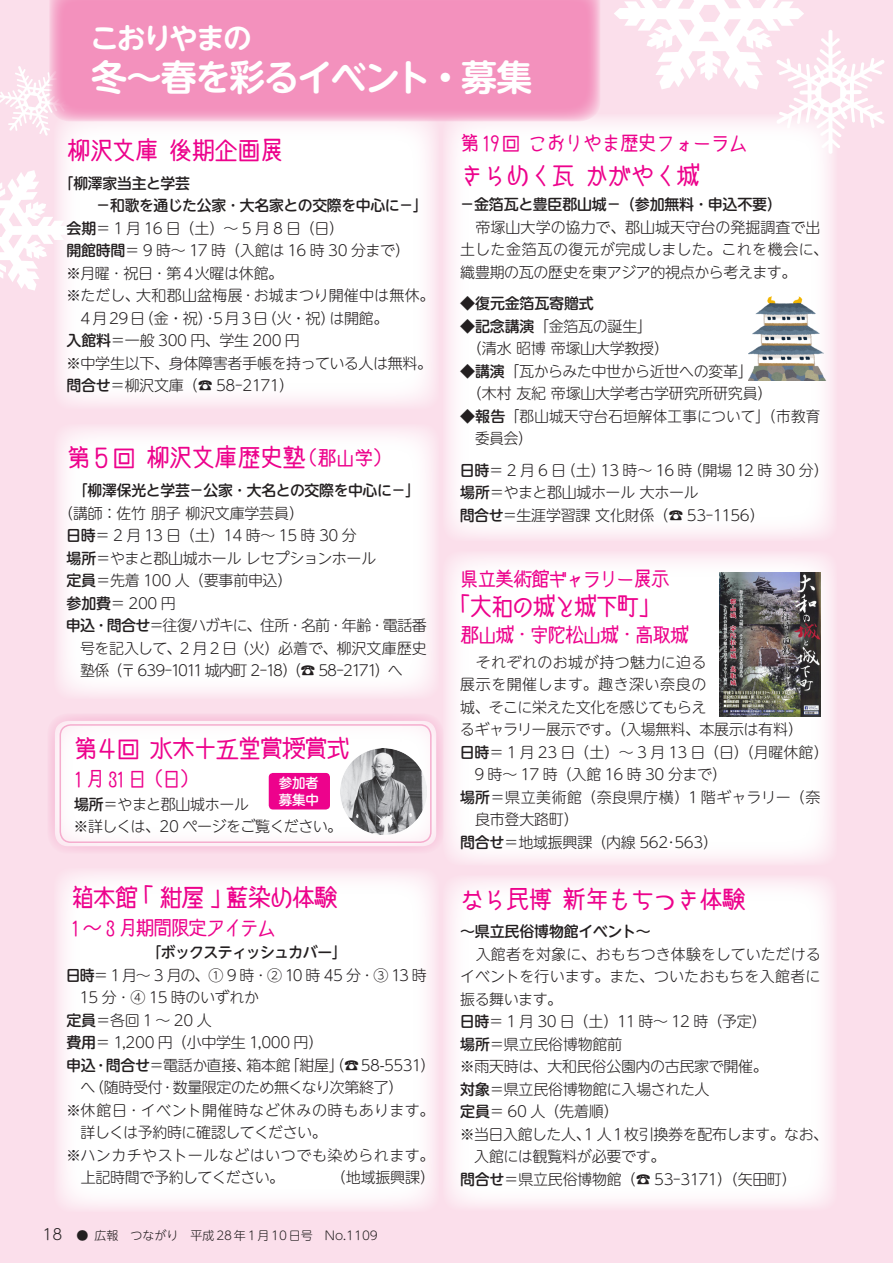
<style>
.page{position:relative;width:893px;height:1263px;background:#fbdfeb}
.page>*{position:absolute;margin:0;border:0;box-sizing:border-box;transform-origin:0 0}
.t1{font:700 36px "UD Shin M Go Pr 6 De";letter-spacing:-.055em;color:#fff}
.t2{font:700 28.8px "UD Shin M Go Pr 6 De";letter-spacing:-.07em;color:#fff}
.見出し{font:24px "cinecaption";letter-spacing:-.05em;color:#ed028c}
.標準{font:24px "cinecaption";letter-spacing:-.08em;color:#ed028c}
.標準-2{font:24px "cinecaption";letter-spacing:-.08em;color:#ed028c;scale:.96 1}
.標準-3{font:19.2px "cinecaption";letter-spacing:-.08em;color:#ed028c}
.標準-4{font:19.2px "cinecaption";letter-spacing:-.05em;color:#ed028c}
.標準-5{font:300 15px/22.5px "UD Shin M Go Pr 6";letter-spacing:-.02em;color:#231f20}
.標準-6{font:300 15px/22.5px "UD Shin M Go Pr 6";letter-spacing:.015em;color:#231f20}
.標準-7{font:500 15px "UD Shin M Go Pr 6";letter-spacing:-.02em;color:#231f20}
.標準-8{font:300 15px/22.5px "UD Shin M Go Pr 6";color:#231f20}
.標準-9{font:300 15px/22.5px "UD Shin M Go Pr 6";letter-spacing:.025em;color:#231f20}
.標準-10{font:300 15px/22.5px "UD Shin M Go Pr 6";letter-spacing:.02em;color:#231f20}
.標準-11{font:300 15px "UD Shin M Go Pr 6";letter-spacing:-.04em;color:#231f20}
.標準-12{font:500 15px "UD Shin M Go Pr 6";letter-spacing:-.04em;color:#231f20}
.t3{font:500 13.5px "UD Shin M Go Pr 6";letter-spacing:-.015em;color:#fff}
.t4{font:300 12px "UD Shin M Go Pr 6";color:#231f20}
.s1{font-weight:500}
.s2{font-size:19.2px}
.s3{font-size:15px}
</style>
<div class="page">
<svg style="left:0;top:170px;width:54px;height:121px"></svg>
<svg style="left:614px;top:0;width:271px;height:148px"></svg>
<svg style="left:0;top:66px;width:50px;height:70px"></svg>
<div style="left:54px;top:867px;width:386px;height:345px;background:#fff;border-radius:17px"></div>
<div style="left:54px;top:424px;width:386px;height:276px;background:#fff;border-radius:17px"></div>
<div style="left:54px;top:114px;width:386px;height:296px;background:#fff;border-radius:17px"></div>
<div style="left:443px;top:875px;width:395px;height:336px;background:#fff;border-radius:17px"></div>
<div style="left:443px;top:551px;width:395px;height:314px;background:#fff;border-radius:17px"></div>
<div style="left:443px;top:114px;width:395px;height:427px;background:#fff;border-radius:17px"></div>
<img style="left:748px;top:294px;width:82px;height:86px">
<img style="left:719px;top:572px;width:102px;height:144px">
<svg style="left:49px;top:0;width:552px;height:121px;background:#f395bf"></svg>
<div style="left:51px;top:717px;width:389px;height:133px;background:#fff;border-radius:17px"></div>
<div style="left:47px;top:713px;width:397px;height:141px;border:8px solid #f5adce;border-radius:17px"></div>
<div style="left:60px;top:724px;width:372px;height:119px;border:2px solid #f5adce;border-radius:11px"></div>
<div style="left:269px;top:773px;width:61px;height:36px;background:#ed028c;border-radius:4px"></div>
<img style="left:340px;top:748px;width:86px;height:86px">
<p class="t2" style="left:90px;top:14px;width:163px">こおりやまの</p>
<p class="t1" style="left:91px;top:46px;width:443px">冬〜春を彩るイベント・募集</p>
<p class="見出し" style="left:67px;top:137px;width:219px">柳沢文庫 後期企画展</p>
<p class="標準-7" style="left:59px;top:171px;width:133px">「柳澤家当主と学芸</p>
<p class="標準-7" style="left:67px;top:193px;width:363px">　　－和歌を通じた公家･大名家との交際を中心に－」</p>
<p class="標準-5" style="left:67px;top:216px;width:279px"><span class="s1">会期</span>＝ 1 月 16 日（土）～ 5 月 8 日（日）</p>
<p class="標準-5" style="left:66px;top:239px;width:345px"><span class="s1">開館時間</span>＝ 9 時～ 17 時（入館は 16 時 30 分まで）</p>
<p class="標準-5" style="left:66px;top:261px;width:219px">※月曜･祝日･第４火曜は休館。</p>
<p class="標準-6" style="left:81px;top:284px;width:355px;text-indent:-14px">※ただし、大和郡山盆梅展･お城まつり開催中は無休。<br>4月29日（金・祝）･5月3日（火・祝）は開館。</p>
<p class="標準-5" style="left:67px;top:329px;width:235px"><span class="s1">入館料</span>＝一般 300 円、学生 200 円</p>
<p class="標準-5" style="left:66px;top:351px;width:367px">※中学生以下、身体障害者手帳を持っている人は無料。</p>
<p class="標準-5" style="left:66px;top:374px;width:229px"><span class="s1">問合せ</span>＝柳沢文庫（☎ 58-2171）</p>
<p class="見出し" style="left:67px;top:445px;width:326px">第５回 柳沢文庫歴史塾<span class="s2">（郡山学）</span></p>
<p class="標準-7" style="left:73px;top:478px;width:349px">「柳澤保光と学芸－公家･大名との交際を中心に－」</p>
<p class="標準-5" style="left:59px;top:501px;width:247px">（講師：佐竹 朋子 柳沢文庫学芸員）</p>
<p class="標準-5" style="left:66px;top:523px;width:292px"><span class="s1">日時</span>＝ 2 月 13 日（土）14 時～ 15 時 30 分</p>
<p class="標準-5" style="left:67px;top:546px;width:311px"><span class="s1">場所</span>＝やまと郡山城ホール レセプションホール</p>
<p class="標準-5" style="left:67px;top:568px;width:227px"><span class="s1">定員</span>＝先着 100 人（要事前申込）</p>
<p class="標準-5" style="left:67px;top:591px;width:111px"><span class="s1">参加費</span>＝ 200 円</p>
<p class="標準-5" style="left:80px;top:613px;width:348px;text-align:justify;text-indent:-14px"><span class="s1">申込･問合せ</span>＝往復ハガキに、住所･名前･年齢･電話番号を記入して、2 月 2 日（火）必着で、柳沢文庫歴史塾係（〒 639-1011 城内町 2-18）（☎ 58-2171）へ</p>
<p class="標準" style="left:74px;top:736px;width:278px">第４回 水木十五堂賞授賞式</p>
<p class="標準-3" style="left:74px;top:769px;width:126px">1 月 31 日（日）</p>
<p class="標準-5" style="left:74px;top:792px;width:176px"><span class="s1">場所</span>＝やまと郡山城ホール</p>
<p class="標準-11" style="left:74px;top:814px;width:270px">※詳しくは、20 ページをご覧ください。</p>
<p class="t3" style="left:279px;top:772px;width:42px">参加者</p>
<p class="t3" style="left:279px;top:788px;width:42px">募集中</p>
<p class="標準" style="left:70px;top:884px;width:269px">箱本館｢紺屋｣藍染め体験</p>
<p class="標準-3" style="left:70px;top:917px;width:208px">1 ～ 3 月期間限定アイテム</p>
<p class="標準-12" style="left:146px;top:940px;width:202px">「ボックスティッシュカバー」</p>
<p class="標準-5" style="left:80px;top:963px;width:349px;text-indent:-14px"><span class="s1">日時</span>＝1月～ 3月の、①9時･②10時45分･③13時<br>15 分･ ④ 15 時のいずれか</p>
<p class="標準-5" style="left:67px;top:1008px;width:147px"><span class="s1">定員</span>＝各回 1 ～ 20 人</p>
<p class="標準-5" style="left:67px;top:1030px;width:258px"><span class="s1">費用</span>＝ 1,200 円（小中学生 1,000 円）</p>
<p class="標準-5" style="left:81px;top:1053px;width:356px;text-indent:-14px"><span class="s1">申込･問合せ</span>＝電話か直接、箱本館｢紺屋｣（☎58-5531）へ（随時受付･数量限定のため無くなり次第終了）</p>
<p class="標準-6" style="left:81px;top:1098px;width:355px;text-indent:-14px">※休館日･イベント開催時など休みの時もあります。詳しくは予約時に確認してください。</p>
<p class="標準-9" style="left:81px;top:1143px;width:355px;text-indent:-14px">※ハンカチやストールなどはいつでも染められます。上記時間で予約してください。</p>
<p class="標準-5" style="left:331px;top:1165px;width:105px">（地域振興課）</p>
<p class="t4" style="left:43px;top:1226px;width:337px"><span class="s3">18</span> ● 広報　つながり　平成28年1月10日号　No.1109</p>
<p class="標準-4" style="left:460px;top:133px;width:289px">第 19回 こおりやま歴史フォーラム</p>
<p class="見出し" style="left:460px;top:162px;width:241px">きらめく瓦 かがやく城</p>
<p class="標準-7" style="left:460px;top:192px;width:324px">－金箔瓦と豊臣郡山城－（参加無料･申込不要）</p>
<p class="標準-8" style="left:460px;top:215px;width:370px">　帝塚山大学の協力で、郡山城天守台の発掘調査で出土した金箔瓦の復元が完成しました。これを機会に、織豊期の瓦の歴史を東アジア的視点から考えます。</p>
<p class="標準-7" style="left:460px;top:291px;width:135px">◆復元金箔瓦寄贈式</p>
<p class="標準-5" style="left:460px;top:314px;width:186px"><span class="s1">◆記念講演</span>｢金箔瓦の誕生｣</p>
<p class="標準-5" style="left:460px;top:337px;width:210px">　（清水 昭博 帝塚山大学教授）</p>
<p class="標準-5" style="left:460px;top:359px;width:287px"><span class="s1">◆講演</span>｢瓦からみた中世から近世への変革｣</p>
<p class="標準-5" style="left:467px;top:382px;width:307px">（木村 友紀 帝塚山大学考古学研究所研究員）</p>
<p class="標準-6" style="left:475px;top:404px;width:347px;text-indent:-15px"><span class="s1">◆報告</span>｢郡山城天守台石垣解体工事について｣（市教育委員会）</p>
<p class="標準-5" style="left:460px;top:458px;width:370px"><span class="s1">日時</span>＝ 2 月 6 日（土）13 時～ 16 時（開場 12 時 30 分）</p>
<p class="標準-5" style="left:460px;top:481px;width:240px"><span class="s1">場所</span>＝やまと郡山城ホール 大ホール</p>
<p class="標準-5" style="left:460px;top:503px;width:306px"><span class="s1">問合せ</span>＝生涯学習課 文化財係（☎ 53-1156）</p>
<p class="標準-3" style="left:460px;top:568px;width:212px">県立美術館ギャラリー展示</p>
<p class="標準-2" style="left:460px;top:594px;width:199px">｢大和の城と城下町｣</p>
<p class="標準-3" style="left:460px;top:624px;width:231px">郡山城･宇陀松山城･高取城</p>
<p class="標準-5" style="left:460px;top:650px;width:344px">　それぞれのお城が持つ魅力に迫る<br>展示を開催します。趣き深い奈良の<br>城、そこに栄えた文化を感じてもらえ<br>るギャラリー展示です。（入場無料、本展示は有料）</p>
<p class="標準-5" style="left:474px;top:740px;width:362px;text-indent:-14px"><span class="s1">日時</span>＝ 1 月 23 日（土）～ 3 月 13 日（日）（月曜休館）　<br>9 時～ 17 時（入館 16 時 30 分まで）</p>
<p class="標準-10" style="left:475px;top:785px;width:347px;text-indent:-15px"><span class="s1">場所</span>＝県立美術館（奈良県庁横）1 階ギャラリー（奈良市登大路町）</p>
<p class="標準-5" style="left:460px;top:830px;width:259px"><span class="s1">問合せ</span>＝地域振興課（内線 562･563）</p>
<p class="見出し" style="left:460px;top:886px;width:287px">なら民博 新年もちつき体験</p>
<p class="標準-7" style="left:460px;top:919px;width:191px">～県立民俗博物館イベント～</p>
<p class="標準-5" style="left:460px;top:942px;width:362px;text-align:justify">　入館者を対象に、おもちつき体験をしていただけるイベントを行います。また、ついたおもちを入館者に振る舞います。</p>
<p class="標準-5" style="left:460px;top:1010px;width:308px"><span class="s1">日時</span>＝ 1 月 30 日（土）11 時～ 12 時（予定）</p>
<p class="標準-5" style="left:460px;top:1032px;width:164px"><span class="s1">場所</span>＝県立民俗博物館前</p>
<p class="標準-5" style="left:460px;top:1055px;width:310px">※雨天時は、大和民俗公園内の古民家で開催。</p>
<p class="標準-5" style="left:460px;top:1077px;width:251px"><span class="s1">対象</span>＝県立民俗博物館に入場された人</p>
<p class="標準-5" style="left:460px;top:1100px;width:160px"><span class="s1">定員</span>＝ 60 人（先着順）</p>
<p class="標準-5" style="left:474px;top:1122px;width:355px;text-indent:-14px">※当日入館した人、1 人１枚引換券を配布します。なお、入館には観覧料が必要です。</p>
<p class="標準-5" style="left:460px;top:1167px;width:338px"><span class="s1">問合せ</span>＝県立民俗博物館（☎ 53-3171）（矢田町）</p>
</div>
